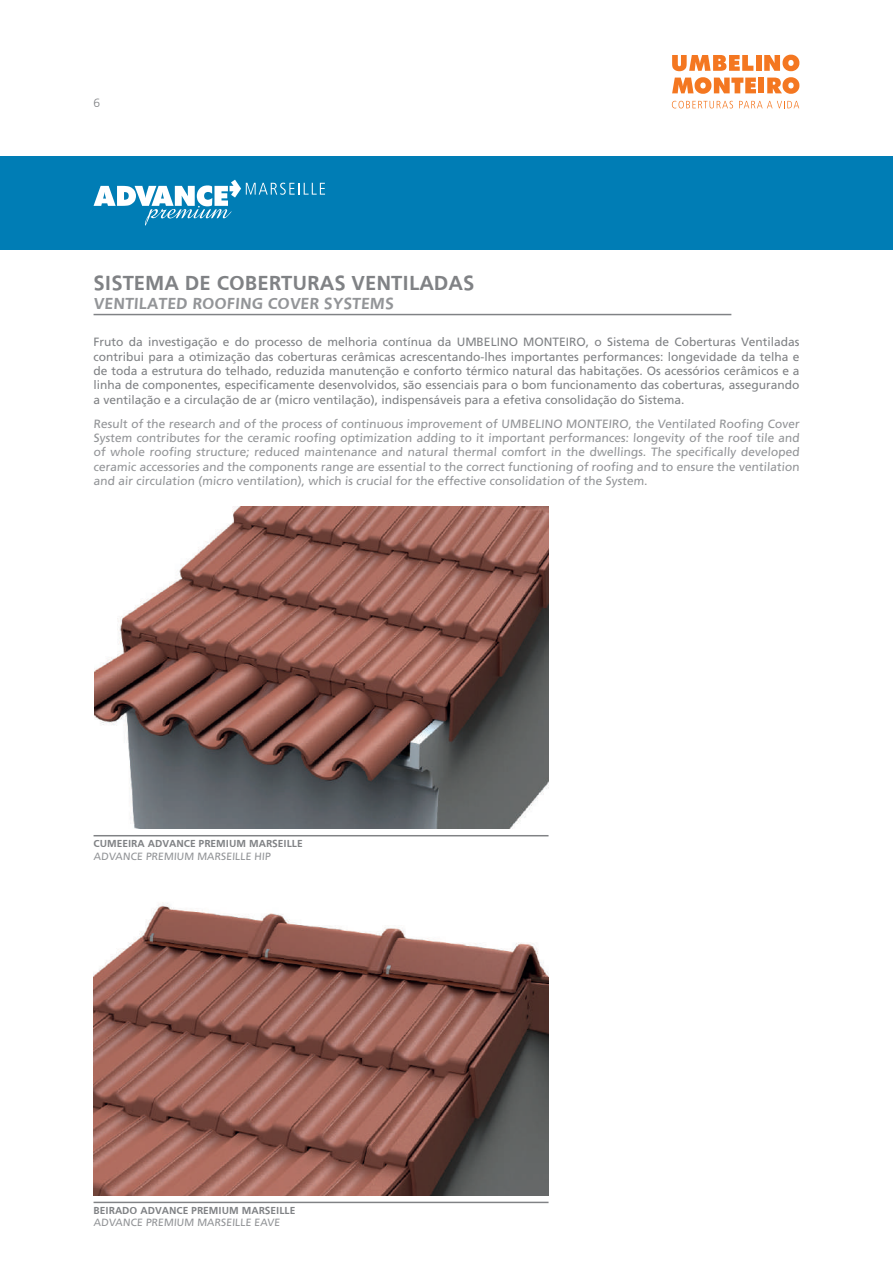
<style>
.page{position:relative;width:893px;height:1263px;background:#fff}
.page>*{position:absolute;margin:0;border:0;box-sizing:border-box;transform-origin:0 0}
.t1{font:700 21px "Frutiger";color:#808285}
.t2{font:700 16.5px "Frutiger";color:#939598}
.t3{font:12px/14.4px "Frutiger";color:#939598;text-align:justify}
.t4{font:12px/14.4px "Frutiger";color:#808285;text-align:justify}
.t5{font:300 12px "Frutiger";color:#808285}
.t6{font:700 10.5px "Frutiger";color:#808285}
.t7{font:10.5px "Frutiger";color:#939598}
</style>
<div class="page">
<div style="left:0;top:156px;width:893px;height:93px;background:#007db5"></div>
<svg style="left:672px;top:55px;width:81px;height:16px"></svg>
<div style="left:756px;top:55px;width:6px;height:16px;background:#f47721"></div>
<svg style="left:764px;top:55px;width:35px;height:16px"></svg>
<svg style="left:672px;top:77px;width:84px;height:17px"></svg>
<div style="left:758px;top:78px;width:6px;height:15px;background:#f47721"></div>
<svg style="left:767px;top:77px;width:32px;height:17px"></svg>
<svg style="left:672px;top:101px;width:61px;height:7px"></svg>
<svg style="left:739px;top:101px;width:60px;height:7px"></svg>
<svg style="left:94px;top:180px;width:231px;height:46px"></svg>
<hr style="left:94px;top:314px;width:637px;height:1px;background:#808285">
<img style="left:94px;top:902px;width:455px;height:293px">
<img style="left:94px;top:506px;width:455px;height:322px">
<hr style="left:94px;top:835px;width:455px;height:1px;background:#808285">
<hr style="left:94px;top:1202px;width:455px;height:1px;background:#808285">
<p class="t5" style="left:94px;top:96px;width:8px">6</p>
<h1 class="t1" style="left:94px;top:270px;width:382px">SISTEMA DE COBERTURAS VENTILADAS</h1>
<h2 class="t2" style="left:94px;top:294px;width:303px">VENTILATED ROOFING COVER SYSTEMS</h2>
<p class="t4" style="left:94px;top:335px;width:707px">Fruto da investigação e do processo de melhoria contínua da UMBELINO MONTEIRO, o Sistema de Coberturas Ventiladas contribui para a otimização das coberturas cerâmicas acrescentando-lhes importantes performances: longevidade da telha e de toda a estrutura do telhado, reduzida manutenção e conforto térmico natural das habitações. Os acessórios cerâmicos e a linha de componentes, especificamente desenvolvidos, são essenciais para o bom funcionamento das coberturas, assegurando a ventilação e a circulação de ar (micro ventilação), indispensáveis para a efetiva consolidação do Sistema.</p>
<p class="t3" style="left:94px;top:416px;width:708px">Result of the research and of the process of continuous improvement of UMBELINO MONTEIRO, the Ventilated Roofing Cover System contributes for the ceramic roofing optimization adding to it important performances: longevity of the roof tile and of whole roofing structure; reduced maintenance and natural thermal comfort in the dwellings. The specifically developed ceramic accessories and the components range are essential to the correct functioning of roofing and to ensure the ventilation and air circulation (micro ventilation), which is crucial for the effective consolidation of the System.</p>
<p class="t6" style="left:94px;top:837px;width:211px">CUMEEIRA ADVANCE PREMIUM MARSEILLE</p>
<p class="t7" style="left:94px;top:850px;width:179px">ADVANCE PREMIUM MARSEILLE HIP</p>
<p class="t6" style="left:94px;top:1204px;width:203px">BEIRADO ADVANCE PREMIUM MARSEILLE</p>
<p class="t7" style="left:94px;top:1216px;width:189px">ADVANCE PREMIUM MARSEILLE EAVE</p>
</div>
